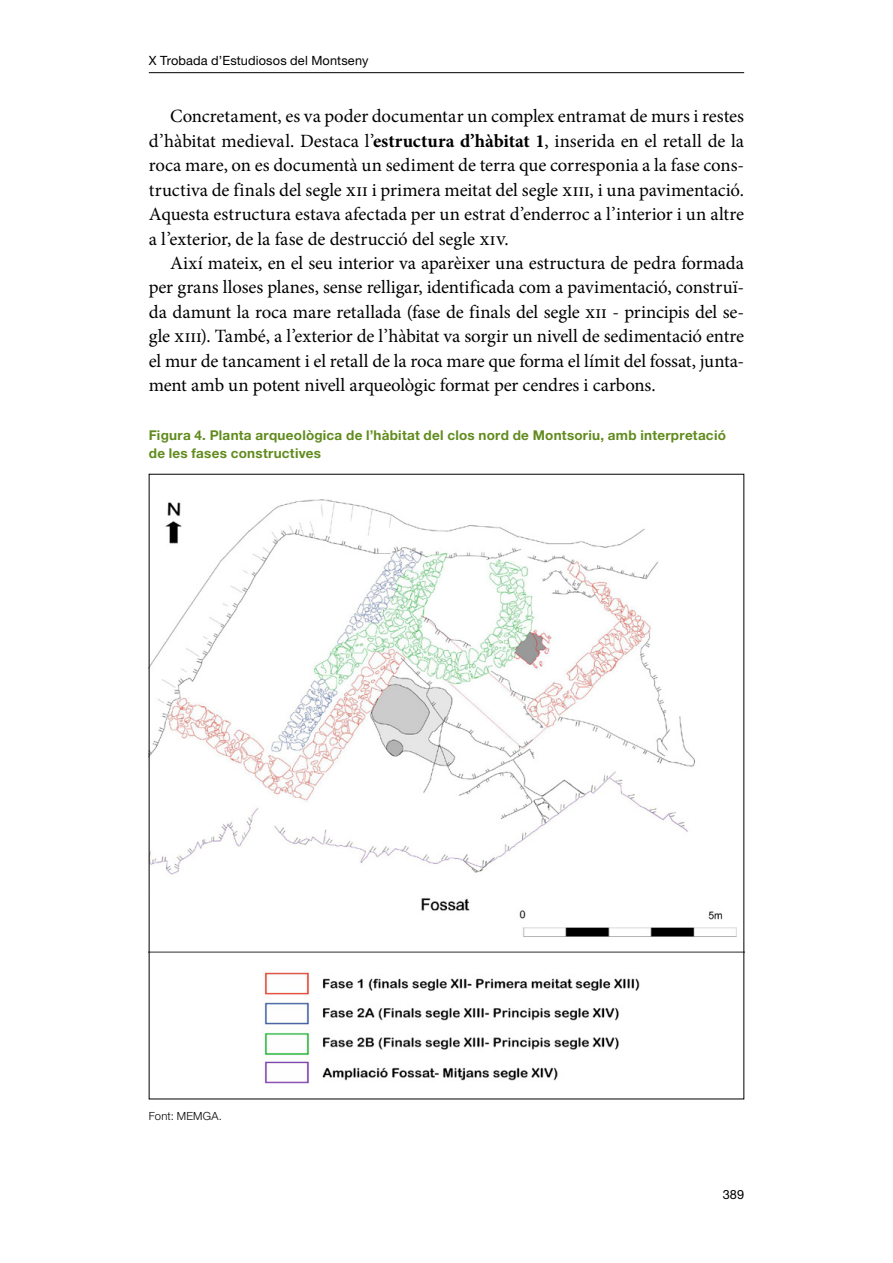
<style>
.page{position:relative;width:893px;height:1263px;background:#fff}
.page>*{position:absolute;margin:0;border:0;box-sizing:border-box;transform-origin:0 0}
.Text_N1__Sangria{font:18.75px/24.5px "Minion Pro";letter-spacing:-.005em;color:#000;text-align:justify}
.Taulas_Color_Titol{font:700 13.5px/18px "Helvetica Neue LT Std";letter-spacing:.02em;color:#618b1d}
.t1{font:12.75px "Helvetica Neue LT Std";letter-spacing:.01em;color:#000}
.Taulas_Color_Font{font:300 11.25px "Helvetica Neue LT Std";letter-spacing:.015em;color:#000}
.s1{font-weight:700}
</style>
<div class="page">
<hr style="left:149px;top:72px;width:595px;height:1px;background:#000">
<img style="left:151px;top:499px;width:591px;height:584px">
<p class="t1" style="left:149px;top:53px;width:221px">X Trobada d’Estudiosos del Montseny</p>
<p class="Text_N1__Sangria" style="left:149px;top:104px;width:597px;text-indent:21px">Concretament, es va poder documentar un complex entramat de murs i restes d’hàbitat medieval. Destaca l’<span class="s1">estructura d’hàbitat 1</span>, inserida en el retall de la roca mare, on es documentà un sediment de terra que corresponia a la fase cons&shy;tructiva de finals del segle xii i primera meitat del segle xiii, i una pavimentació.<br>Aquesta estructura estava afectada per un estrat d’enderroc a l’interior i un altre a l’exterior, de la fase de destrucció del segle xiv.</p>
<p class="Text_N1__Sangria" style="left:149px;top:251px;width:597px;text-indent:21px">Així mateix, en el seu interior va aparèixer una estructura de pedra formada per grans lloses planes, sense relligar, identificada com a pavimentació, construï&shy;da damunt la roca mare retallada (fase de finals del segle xii - principis del se&shy;gle xiii). També, a l’exterior de l’hàbitat va sorgir un nivell de sedimentació entre el mur de tancament i el retall de la roca mare que forma el límit del fossat, junta&shy;ment amb un potent nivell arqueològic format per cendres i carbons.</p>
<p class="Taulas_Color_Titol" style="left:149px;top:426px;width:579px">Figura 4. Planta arqueològica de l’hàbitat del clos nord de Montsoriu, amb interpretació de les fases constructives</p>
<p class="Taulas_Color_Font" style="left:149px;top:1109px;width:75px">Font: MEMGA.</p>
<p class="t1" style="left:723px;top:1186px;width:23px">389</p>
</div>
